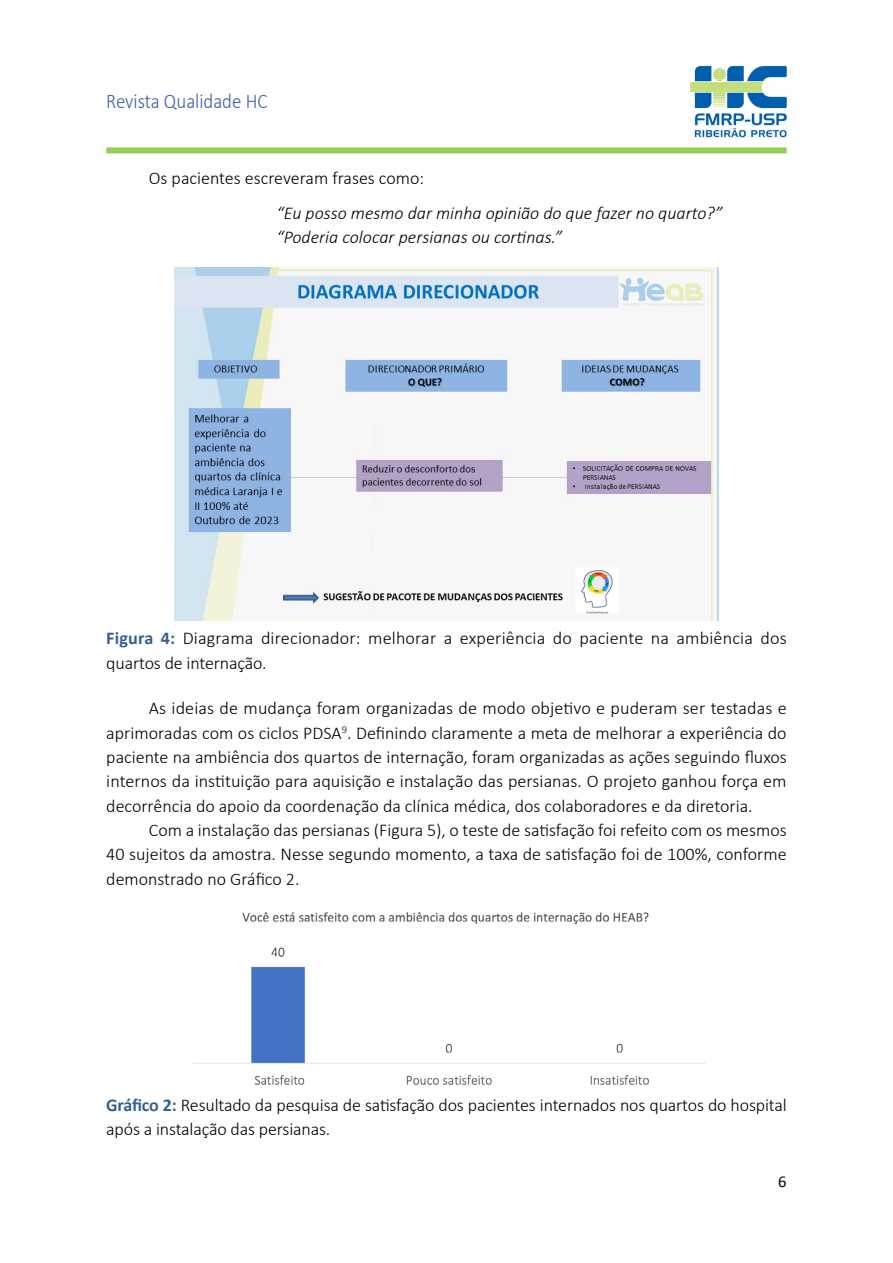
<style>
.page{position:relative;width:893px;height:1263px;background:#fff}
.page>*{position:absolute;margin:0;border:0;box-sizing:border-box;transform-origin:0 0}
.t1{font:300 21px "Calibri";color:#3f5ba9;scale:.9 1}
.t2{font:300 18px/24.3px "Calibri";letter-spacing:-.01em;color:#000;text-align:justify}
.t3{font:300 18px/24.3px "Calibri";letter-spacing:.01em;color:#000}
.t4{font:italic 300 18px/24.3px "Calibri";color:#000}
.t5{font:16.5px "Calibri";color:#000}
.s1{font-weight:700;color:#365f91}
</style>
<div class="page">
<img style="left:690px;top:65px;width:97px;height:73px">
<div style="left:106px;top:147px;width:681px;height:6px;background:#94ce58"></div>
<img style="left:175px;top:267px;width:543px;height:353px">
<img style="left:193px;top:912px;width:512px;height:173px">
<p class="t1" style="left:106px;top:88px;width:181px">Revista Qualidade HC</p>
<p class="t2" style="left:149px;top:165px;width:277px">Os pacientes escreveram frases como:</p>
<p class="t4" style="left:276px;top:200px;width:448px">“Eu posso mesmo dar minha opinião do que fazer no quarto?” “Poderia colocar persianas ou cortinas.”</p>
<p class="t3" style="left:106px;top:626px;width:682px"><span class="s1">Figura 4:</span> Diagrama direcionador: melhorar a experiência do paciente na ambiência dos quartos de internação.</p>
<p class="t2" style="left:106px;top:696px;width:682px;text-indent:43px">As ideias de mudança foram organizadas de modo objetivo e puderam ser testadas e aprimoradas com os ciclos PDSA<sup>9</sup>. Definindo claramente a meta de melhorar a experiência do paciente na ambiência dos quartos de internação, foram organizadas as ações seguindo fluxos internos da instituição para aquisição e instalação das persianas. O projeto ganhou força em decorrência do apoio da coordenação da clínica médica, dos colaboradores e da diretoria.</p>
<p class="t2" style="left:106px;top:818px;width:682px;text-indent:43px">Com a instalação das persianas (Figura 5), o teste de satisfação foi refeito com os mesmos 40 sujeitos da amostra. Nesse segundo momento, a taxa de satisfação foi de 100%, conforme demonstrado no Gráfico 2.</p>
<p class="t2" style="left:106px;top:1093px;width:682px"><span class="s1">Gráfico 2:</span> Resultado da pesquisa de satisfação dos pacientes internados nos quartos do hospital após a instalação das persianas.</p>
<p class="t5" style="left:778px;top:1171px;width:10px">6</p>
</div>
